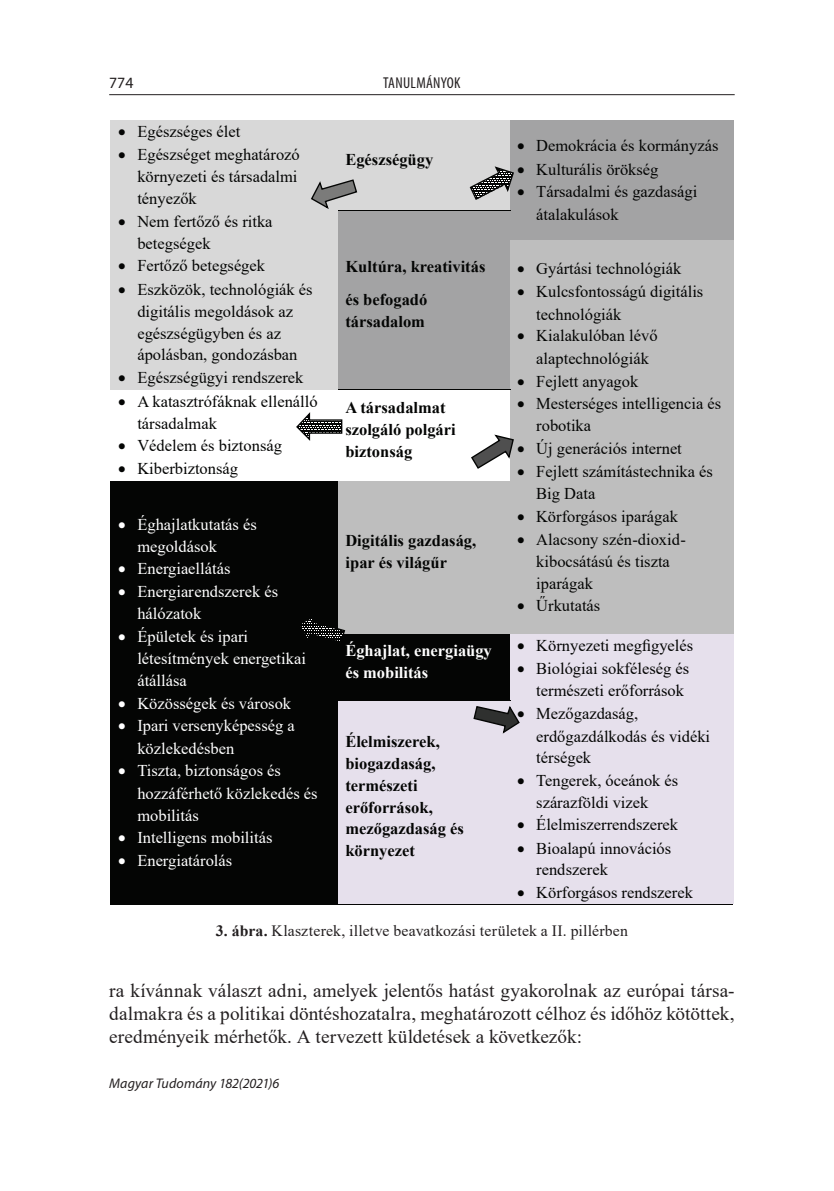
<style>
.page{position:relative;width:834px;height:1191px;background:#fff}
.page>*{position:absolute;margin:0;border:0;box-sizing:border-box;transform-origin:0 0}
.t1{font:19.25px/22.8px "Times New Roman";color:#231f20;text-align:justify}
.t2{font:16.45px/21.9px "Times New Roman";color:#040504}
.t3{font:16.45px/21.9px "Times New Roman";color:#fff}
.t4{font:700 16.45px/21.9px "Times New Roman";color:#040504}
.t5{font:700 16.45px/21.9px "Times New Roman";color:#fff}
.t6{font:15.75px "Times New Roman";letter-spacing:.015em;color:#231f20}
.t7{font:condensed 15.75px "Myriad Pro";letter-spacing:.02em;color:#231f20}
.t8{font:15.75px "Myriad Pro";color:#231f20}
.t9{font:italic 14px "Myriad Pro";letter-spacing:.01em;color:#231f20}
.s1{font-weight:700}
</style>
<div class="page">
<hr style="left:109px;top:94px;width:625px;height:1px;background:#231f20">
<div style="left:111px;top:120px;width:227px;height:269px;background:#d8d8d8"></div>
<div style="left:338px;top:120px;width:172px;height:90px;background:#d8d8d8"></div>
<div style="left:510px;top:120px;width:223px;height:120px;background:#a3a3a4"></div>
<div style="left:338px;top:211px;width:172px;height:178px;background:#a3a3a4"></div>
<hr style="left:338px;top:210px;width:172px;height:1px;background:#040504">
<div style="left:510px;top:241px;width:223px;height:393px;background:#bebebe"></div>
<hr style="left:510px;top:240px;width:223px;height:1px;background:#bebebe">
<hr style="left:338px;top:389px;width:172px;height:1px;background:#040504">
<div style="left:111px;top:481px;width:227px;height:423px;background:#040504"></div>
<div style="left:338px;top:481px;width:172px;height:153px;background:#bebebe"></div>
<div style="left:338px;top:634px;width:172px;height:65px;background:#040504"></div>
<div style="left:510px;top:634px;width:223px;height:270px;background:#e6e0ec"></div>
<div style="left:338px;top:700px;width:172px;height:204px;background:#e6e0ec"></div>
<hr style="left:338px;top:699px;width:172px;height:1px;background:#040504">
<hr style="left:111px;top:904px;width:622px;height:1px;background:#040504">
<svg style="left:311px;top:179px;width:47px;height:30px"></svg>
<svg style="left:469px;top:166px;width:45px;height:34px"></svg>
<svg style="left:296px;top:412px;width:47px;height:29px"></svg>
<svg style="left:300px;top:619px;width:46px;height:22px"></svg>
<svg style="left:471px;top:434px;width:43px;height:35px"></svg>
<svg style="left:473px;top:706px;width:47px;height:28px"></svg>
<p class="t8" style="left:109px;top:76px;width:26px">774</p>
<p class="t7" style="left:383px;top:77px;width:79px">TANULMÁNYOK</p>
<p class="t2" style="left:118px;top:120px;width:124px">• Egészséges élet</p>
<p class="t2" style="left:137px;top:144px;width:164px;text-indent:-19px">• Egészséget meghatározó környezeti és társadalmi tényezők</p>
<p class="t2" style="left:137px;top:210px;width:137px;text-indent:-19px">• Nem fertőző és ritka betegségek</p>
<p class="t2" style="left:118px;top:255px;width:148px">• Fertőző betegségek</p>
<p class="t2" style="left:137px;top:278px;width:177px;text-indent:-19px">• Eszközök, technológiák és digitális megoldások az egészségügyben és az ápolásban, gondozásban</p>
<p class="t2" style="left:118px;top:366px;width:187px">• Egészségügyi rendszerek</p>
<p class="t2" style="left:137px;top:390px;width:182px;text-indent:-19px">• A katasztrófáknak ellenálló társadalmak</p>
<p class="t2" style="left:118px;top:435px;width:165px">• Védelem és biztonság</p>
<p class="t2" style="left:118px;top:457px;width:121px">• Kiberbiztonság</p>
<p class="t3" style="left:137px;top:513px;width:121px;text-indent:-19px">• Éghajlatkutatás és megoldások</p>
<p class="t3" style="left:118px;top:557px;width:114px">• Energiaellátás</p>
<p class="t3" style="left:137px;top:581px;width:142px;text-indent:-19px">• Energiarendszerek és hálózatok</p>
<p class="t3" style="left:137px;top:625px;width:170px;text-indent:-19px">• Épületek és ipari létesítmények energetikai átállása</p>
<p class="t3" style="left:118px;top:692px;width:174px">• Közösségek és városok</p>
<p class="t3" style="left:137px;top:714px;width:159px;line-height:22.6px;text-indent:-19px">• Ipari versenyképesség a közlekedésben</p>
<p class="t3" style="left:137px;top:759px;width:182px;text-indent:-19px">• Tiszta, biztonságos és hozzáférhető közlekedés és mobilitás</p>
<p class="t3" style="left:118px;top:826px;width:156px">• Intelligens mobilitás</p>
<p class="t3" style="left:118px;top:849px;width:116px">• Energiatárolás</p>
<p class="t4" style="left:345px;top:149px;width:89px">Egészségügy</p>
<p class="t4" style="left:345px;top:250px;width:141px;line-height:32.9px">Kultúra, kreativitás és befogadó</p>
<p class="t4" style="left:345px;top:310px;width:81px">társadalom</p>
<p class="t4" style="left:345px;top:396px;width:112px">A társadalmat szolgáló polgári biztonság</p>
<p class="t4" style="left:345px;top:529px;width:132px">Digitális gazdaság, ipar és világűr</p>
<p class="t2" style="left:517px;top:135px;width:203px">• Demokrácia és kormányzás</p>
<p class="t2" style="left:517px;top:158px;width:143px">• Kulturális örökség</p>
<p class="t2" style="left:536px;top:180px;width:162px;line-height:22.6px;text-indent:-19px">• Társadalmi és gazdasági átalakulások</p>
<p class="t2" style="left:517px;top:258px;width:166px">• Gyártási technológiák</p>
<p class="t2" style="left:536px;top:280px;width:168px;line-height:22.6px;text-indent:-19px">• Kulcsfontosságú digitális technológiák</p>
<p class="t2" style="left:536px;top:325px;width:123px;line-height:22.6px;text-indent:-19px">• Kialakulóban lévő alaptechnológiák</p>
<p class="t2" style="left:517px;top:370px;width:123px">• Fejlett anyagok</p>
<p class="t2" style="left:536px;top:393px;width:186px;text-indent:-19px">• Mesterséges intelligencia és robotika</p>
<p class="t2" style="left:517px;top:437px;width:166px">• Új generációs internet</p>
<p class="t2" style="left:536px;top:461px;width:178px;text-indent:-19px">• Fejlett számítástechnika és<br>Big Data</p>
<p class="t2" style="left:517px;top:505px;width:162px">• Körforgásos iparágak</p>
<p class="t2" style="left:536px;top:528px;width:151px;text-indent:-19px">• Alacsony szén-dioxid&shy;kibocsátású és tiszta iparágak</p>
<p class="t2" style="left:517px;top:595px;width:85px">• Űrkutatás</p>
<p class="t5" style="left:345px;top:639px;width:148px">Éghajlat, energiaügy és mobilitás</p>
<p class="t2" style="left:517px;top:634px;width:178px">• Környezeti megfigyelés</p>
<p class="t2" style="left:536px;top:658px;width:154px;text-indent:-19px">• Biológiai sokféleség és természeti erőforrások</p>
<p class="t2" style="left:536px;top:702px;width:175px;text-indent:-19px">• Mezőgazdaság, erdőgazdálkodás és vidéki térségek</p>
<p class="t2" style="left:536px;top:768px;width:143px;line-height:22.6px;text-indent:-19px">• Tengerek, óceánok és szárazföldi vizek</p>
<p class="t2" style="left:517px;top:813px;width:162px">• Élelmiszerrendszerek</p>
<p class="t2" style="left:536px;top:837px;width:136px;text-indent:-19px">• Bioalapú innovációs rendszerek</p>
<p class="t2" style="left:517px;top:881px;width:177px">• Körforgásos rendszerek</p>
<p class="t4" style="left:345px;top:730px;width:120px">Élelmiszerek, biogazdaság, természeti erőforrások, mezőgazdaság és környezet</p>
<p class="t6" style="left:216px;top:922px;width:413px"><span class="s1">3. ábra.</span> Klaszterek, illetve beavatkozási területek a II. pillérben</p>
<p class="t1" style="left:109px;top:979px;width:627px">ra kívánnak választ adni, amelyek jelentős hatást gyakorolnak az európai társa&shy;dalmakra és a politikai döntéshozatalra, meghatározott célhoz és időhöz kötöttek, eredményeik mérhetők. A tervezett küldetések a következők:</p>
<p class="t9" style="left:109px;top:1077px;width:172px">Magyar Tudomány 182(2021)6</p>
</div>
